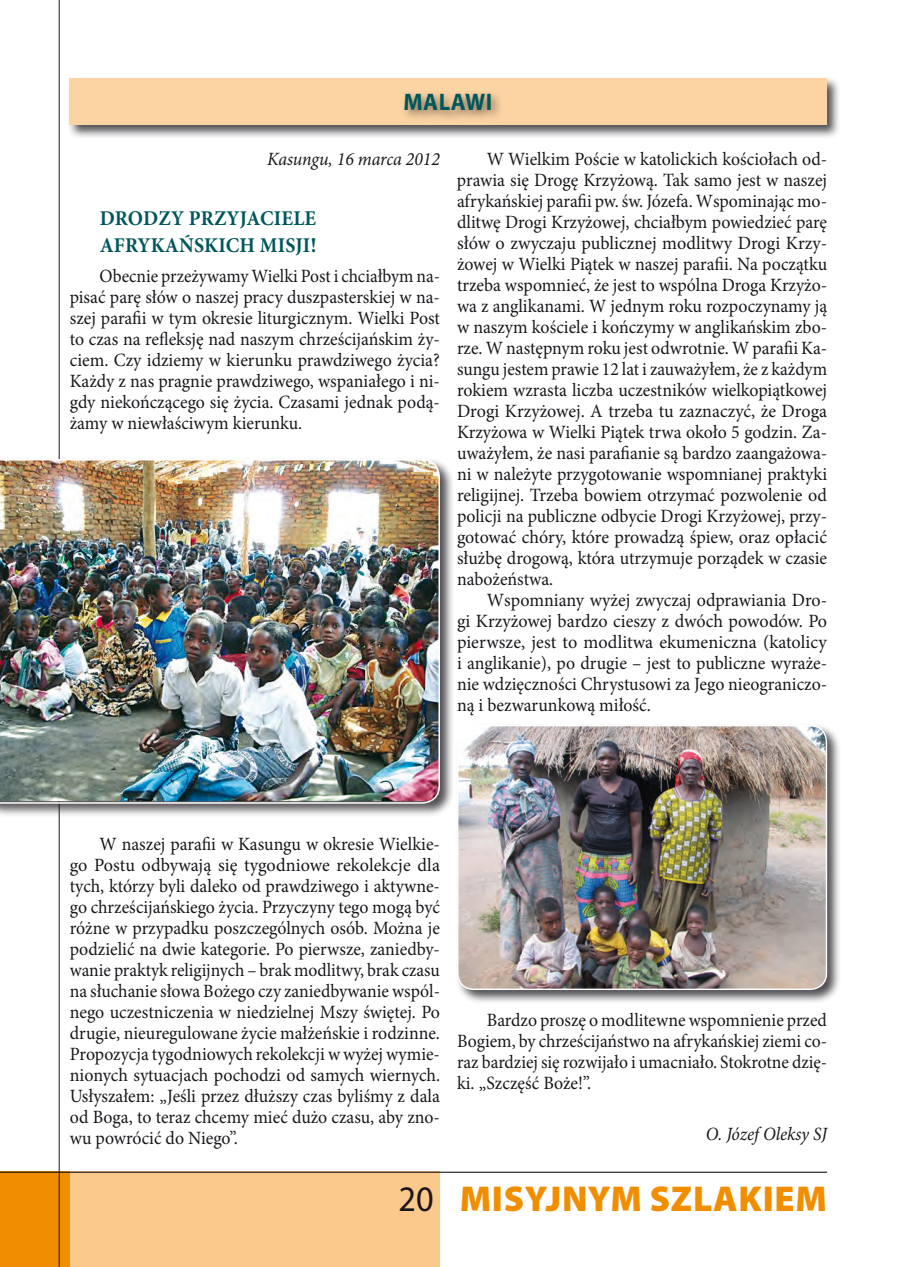
<style>
.page{position:relative;width:897px;height:1267px;background:#fff}
.page>*{position:absolute;margin:0;border:0;box-sizing:border-box;transform-origin:0 0}
.t1{font:900 36px "Myriad Pro";letter-spacing:.02em;color:#f18e00}
._01_tytuł_działu_2{font:700 24px "Myriad Pro";letter-spacing:.02em;color:#00575b;scale:.95 1}
._01_tytuł_działu_3b{font:700 21px/27px "Minion Pro";letter-spacing:.01em;color:#00575b;scale:.95 1}
._01_tekst_główny{font:18.75px/21px "Minion Pro";color:#1a171c;text-align:justify;scale:.95 1}
._01_tekst_główny-2{font:18.75px/21px "Minion Pro";color:#1a171c;text-align:justify;scale:.93 1}
._01_tekst_główny-3{font:18.75px/21px "Minion Pro";color:#1a171c;text-align:justify;scale:.96 1}
._01_tekst_główny_pod{font:italic 18.75px "Minion Pro";letter-spacing:-.005em;color:#1a171c;scale:.95 1}
.s1{font-weight:400;color:#1a171c}
</style>
<div class="page">
<div style="left:70px;top:1171px;width:370px;height:95px;background:#fbc98c"></div>
<div style="left:0;top:1171px;width:70px;height:95px;background:#f18e00"></div>
<hr style="left:0;top:1171px;width:827px;height:1px;background:#1a171c">
<hr style="left:59px;top:0;width:1px;height:1266px;background:#1a171c">
<div style="left:67px;top:76px;width:774px;height:64px;background:#1a171c;opacity:.75"></div>
<div style="left:69px;top:78px;width:757px;height:47px;background:#fcd4a3"></div>
<div style="left:401px;top:90px;width:101px;height:32px;background:#1a171c;opacity:.55"></div>
<div style="left:0;top:457px;width:454px;height:360px;background:#1a171c;opacity:.75"></div>
<img style="left:0;top:459px;width:440px;height:344px">
<div style="left:455px;top:723px;width:386px;height:281px;background:#1a171c;opacity:.75"></div>
<img style="left:457px;top:725px;width:369px;height:264px">
<div style="left:457px;top:725px;width:370px;height:264px;border:1px solid #fff;border-radius:16px"></div>
<p class="_01_tytuł_działu_2" style="left:403px;top:86px;width:95px">MALAWI</p>
<p class="_01_tekst_główny_pod" style="left:267px;top:146px;width:183px">Kasungu, 16 marca 2012</p>
<p class="_01_tytuł_działu_3b" style="left:100px;top:205px;width:229px">DRODZY PRZYJACIELE<br>AFRYKAŃSKICH MISJI!</p>
<p class="_01_tekst_główny-2" style="left:70px;top:266px;width:399px;text-indent:30px">Obecnie przeżywamy Wielki Post i chciałbym na&shy;pisać parę słów o naszej pracy duszpasterskiej w na&shy;szej parafii w tym okresie liturgicznym. Wielki Post to czas na refleksję nad naszym chrześcijańskim ży&shy;ciem. Czy idziemy w kierunku prawdziwego życia?<br>Każdy z nas pragnie prawdziwego, wspaniałego i ni&shy;gdy niekończącego się życia. Czasami jednak podą&shy;żamy w niewłaściwym kierunku.</p>
<p class="_01_tekst_główny" style="left:457px;top:148px;width:391px;text-indent:30px">W Wielkim Poście w katolickich kościołach od&shy;prawia się Drogę Krzyżową. Tak samo jest w naszej afrykańskiej parafii pw. św. Józefa. Wspominając mo&shy;dlitwę Drogi Krzyżowej, chciałbym powiedzieć parę słów o zwyczaju publicznej modlitwy Drogi Krzy&shy;żowej w Wielki Piątek w naszej parafii. Na początku trzeba wspomnieć, że jest to wspólna Droga Krzyżo&shy;wa z anglikanami. W jednym roku rozpoczynamy ją w naszym kościele i kończymy w anglikańskim zbo&shy;rze. W następnym roku jest odwrotnie. W parafii Ka&shy;sungu jestem prawie 12 lat i zauważyłem, że z każdym rokiem wzrasta liczba uczestników wielkopiątkowej Drogi Krzyżowej. A trzeba tu zaznaczyć, że Droga Krzyżowa w Wielki Piątek trwa około 5 godzin. Za&shy;uważyłem, że nasi parafianie są bardzo zaangażowa&shy;ni w należyte przygotowanie wspomnianej praktyki religijnej. Trzeba bowiem otrzymać pozwolenie od policji na publiczne odbycie Drogi Krzyżowej, przy&shy;gotować chóry, które prowadzą śpiew, oraz opłacić służbę drogową, która utrzymuje porządek w czasie nabożeństwa.</p>
<p class="_01_tekst_główny-3" style="left:457px;top:589px;width:387px;text-indent:30px">Wspomniany wyżej zwyczaj odprawiania Dro&shy;gi Krzyżowej bardzo cieszy z dwóch powodów. Po pierwsze, jest to modlitwa ekumeniczna (katolicy i anglikanie), po drugie – jest to publiczne wyraże&shy;nie wdzięczności Chrystusowi za Jego nieograniczo&shy;ną i bezwarunkową miłość.</p>
<p class="_01_tekst_główny" style="left:70px;top:833px;width:391px;text-indent:30px">W naszej parafii w Kasungu w okresie Wielkie&shy;go Postu odbywają się tygodniowe rekolekcje dla tych, którzy byli daleko od prawdziwego i aktywne&shy;go chrześcijańskiego życia. Przyczyny tego mogą być różne w przypadku poszczególnych osób. Można je podzielić na dwie kategorie. Po pierwsze, zaniedby&shy;wanie praktyk religijnych – brak modlitwy, brak czasu na słuchanie słowa Bożego czy zaniedbywanie wspól&shy;nego uczestniczenia w niedzielnej Mszy świętej. Po drugie, nieuregulowane życie małżeńskie i rodzinne.<br>Propozycja tygodniowych rekolekcji w wyżej wymie&shy;nionych sytuacjach pochodzi od samych wiernych.<br>Usłyszałem: „Jeśli przez dłuższy czas byliśmy z dala od Boga, to teraz chcemy mieć dużo czasu, aby zno&shy;wu powrócić do Niego”.</p>
<p class="_01_tekst_główny" style="left:457px;top:1009px;width:391px;text-indent:30px">Bardzo proszę o modlitewne wspomnienie przed Bogiem, by chrześcijaństwo na afrykańskiej ziemi co&shy;raz bardziej się rozwijało i umacniało. Stokrotne dzię&shy;ki. „Szczęść Boże!”.</p>
<p class="_01_tekst_główny_pod" style="left:705px;top:1121px;width:129px">O. Józef Oleksy SJ</p>
<h1 class="t1" style="left:398px;top:1178px;width:430px"><span class="s1">20</span> MISYJNYM SZLAKIEM</h1>
</div>
